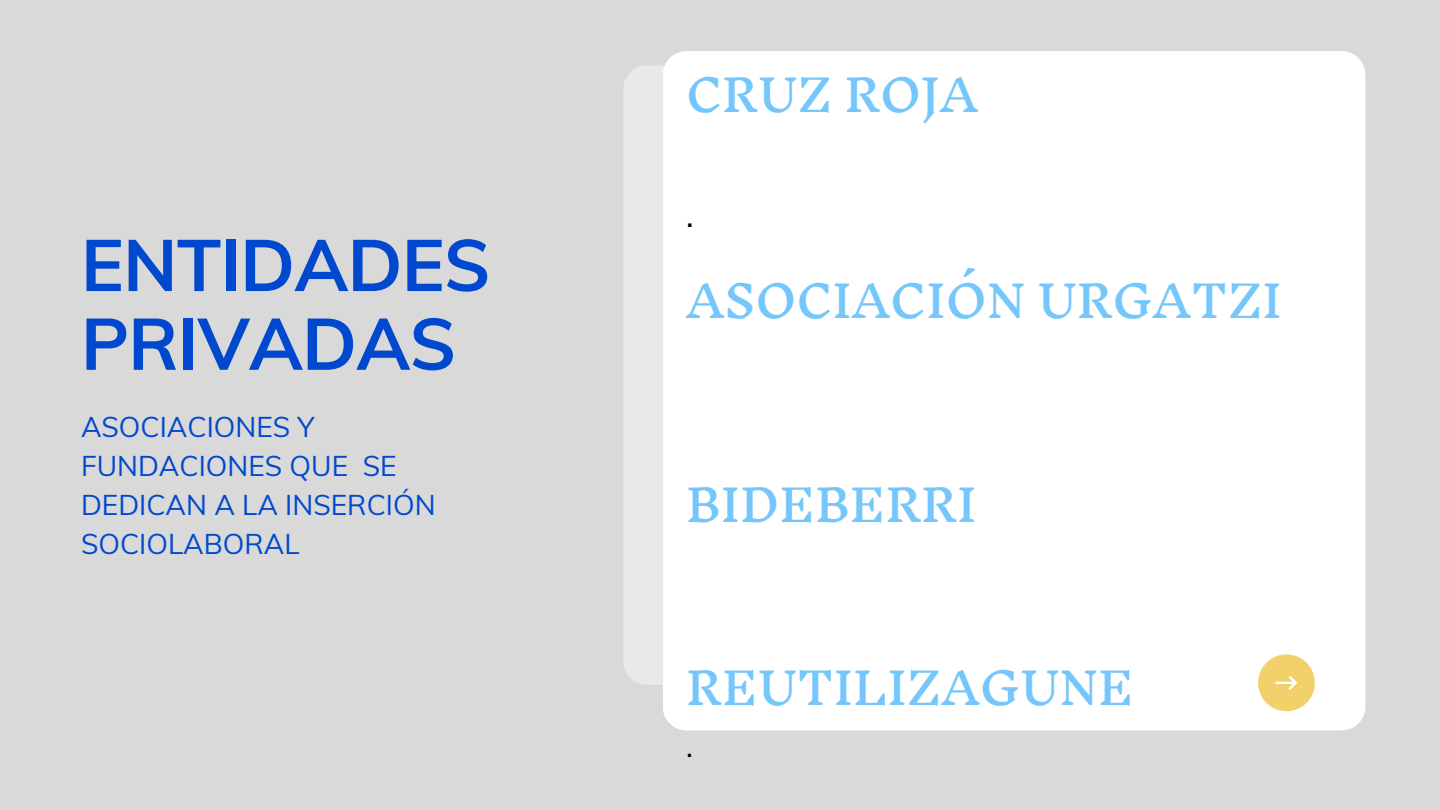
<style>
.page{position:relative;width:1440px;height:810px;background:#d9d9d9}
.page>*{position:absolute;margin:0;border:0;box-sizing:border-box;transform-origin:0 0}
.t1{font:700 72px/78.8px "Muli";letter-spacing:-.01em;color:#0048cd}
.t2{font:500 43.8px "Inknut Antiqua";color:#75c7fb}
.t3{font:32.7px "Muli";color:#000}
.t4{font:29.8px "Muli";color:#000}
.t5{font:28px/39px "Muli";color:#0048cd}
</style>
<div class="page">
<div style="left:623px;top:65px;width:126px;height:620px;background:#e9e9e9;border-radius:24px"></div>
<div style="left:663px;top:51px;width:703px;height:679px;background:#fff;border-radius:24px"></div>
<svg style="left:1258px;top:654px;width:57px;height:57px"></svg>
<h1 class="t1" style="left:81px;top:224px;width:411px">ENTIDADES<br>PRIVADAS</h1>
<p class="t5" style="left:81px;top:407px;width:356px">ASOCIACIONES Y<br>FUNDACIONES QUE SE<br>DEDICAN A LA INSERCIÓN<br>SOCIOLABORAL</p>
<h2 class="t2" style="left:686px;top:72px;width:294px">CRUZ ROJA</h2>
<p class="t3" style="left:686px;top:194px;width:9px">.</p>
<h2 class="t2" style="left:686px;top:277px;width:597px">ASOCIACIÓN URGATZI</h2>
<h2 class="t2" style="left:686px;top:481px;width:292px">BIDEBERRI</h2>
<h2 class="t2" style="left:686px;top:665px;width:449px">REUTILIZAGUNE</h2>
<p class="t4" style="left:686px;top:727px;width:8px">.</p>
</div>
